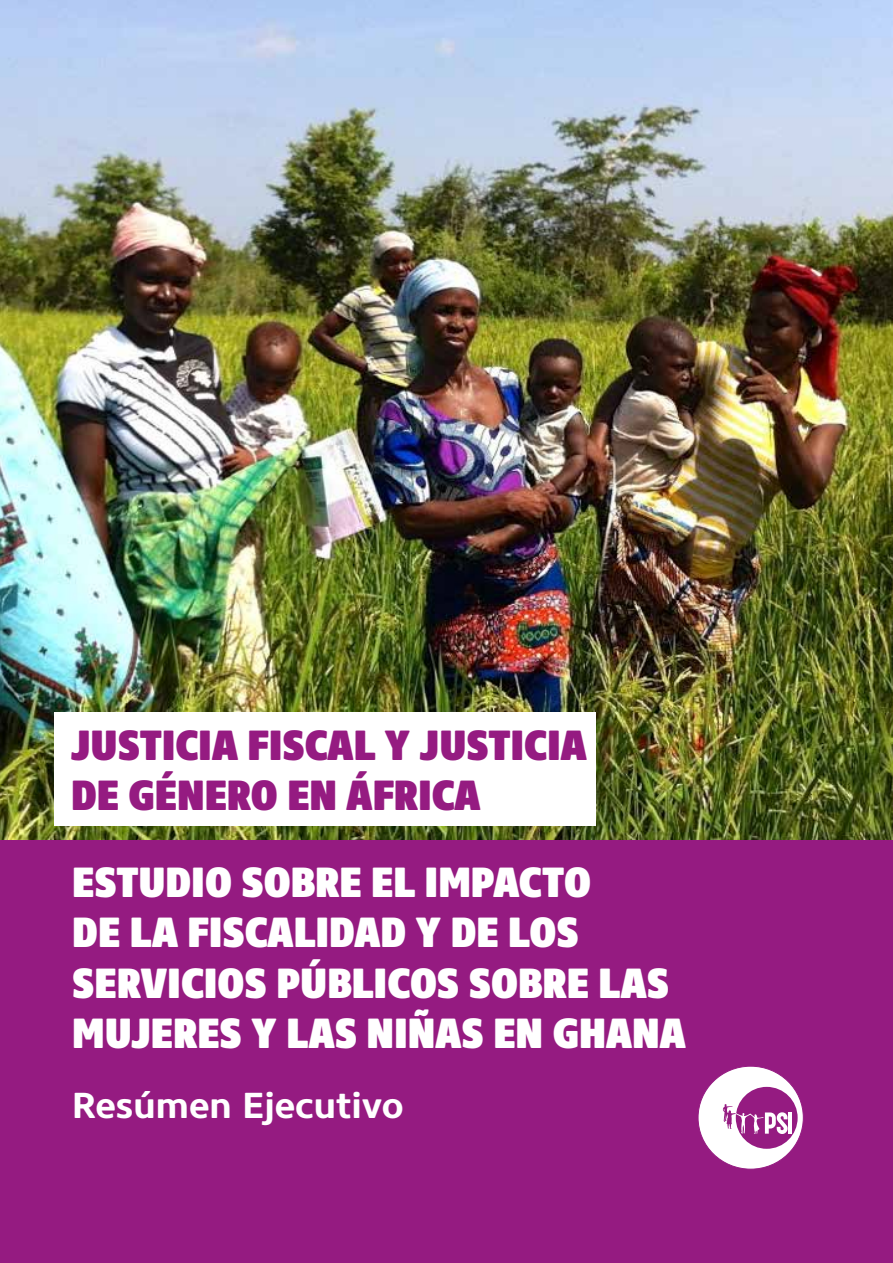
<style>
.page{position:relative;width:893px;height:1263px;background:#fff}
.page>*{position:absolute;margin:0;border:0;box-sizing:border-box;transform-origin:0 0}
.t1{font:900 42px/50.4px "Core Sans NR97 Cn";color:#fff}
.t2{font:900 42px/50.4px "Core Sans NR97 Cn";color:#951b81}
.t3{font:700 36px "Core Sans NR65";color:#fff}
</style>
<div class="page">
<img style="left:0;top:0;width:893px;height:840px">
<div style="left:0;top:840px;width:893px;height:423px;background:#951b81"></div>
<div style="left:698px;top:1066px;width:105px;height:103px;background:#fff;border-radius:50%"></div>
<div style="left:736px;top:1087px;width:62px;height:62px;background:#951b81;border-radius:50%"></div>
<hr style="left:788px;top:1112px;width:4px;height:22px;background:#fff">
<svg style="left:723px;top:1104px;width:65px;height:30px"></svg>
<div style="left:54px;top:713px;width:541px;height:113px;background:#fff"></div>
<p class="t2" style="left:71px;top:720px;width:517px">JUSTICIA FISCAL Y JUSTICIA<br>DE GÉNERO EN ÁFRICA</p>
<p class="t1" style="left:72px;top:857px;width:615px">ESTUDIO SOBRE EL IMPACTO<br>DE LA FISCALIDAD Y DE LOS<br>SERVICIOS PÚBLICOS SOBRE LAS<br>MUJERES Y LAS NIÑAS EN GHANA</p>
<p class="t3" style="left:72px;top:1082px;width:333px">Resúmen Ejecutivo</p>
</div>
